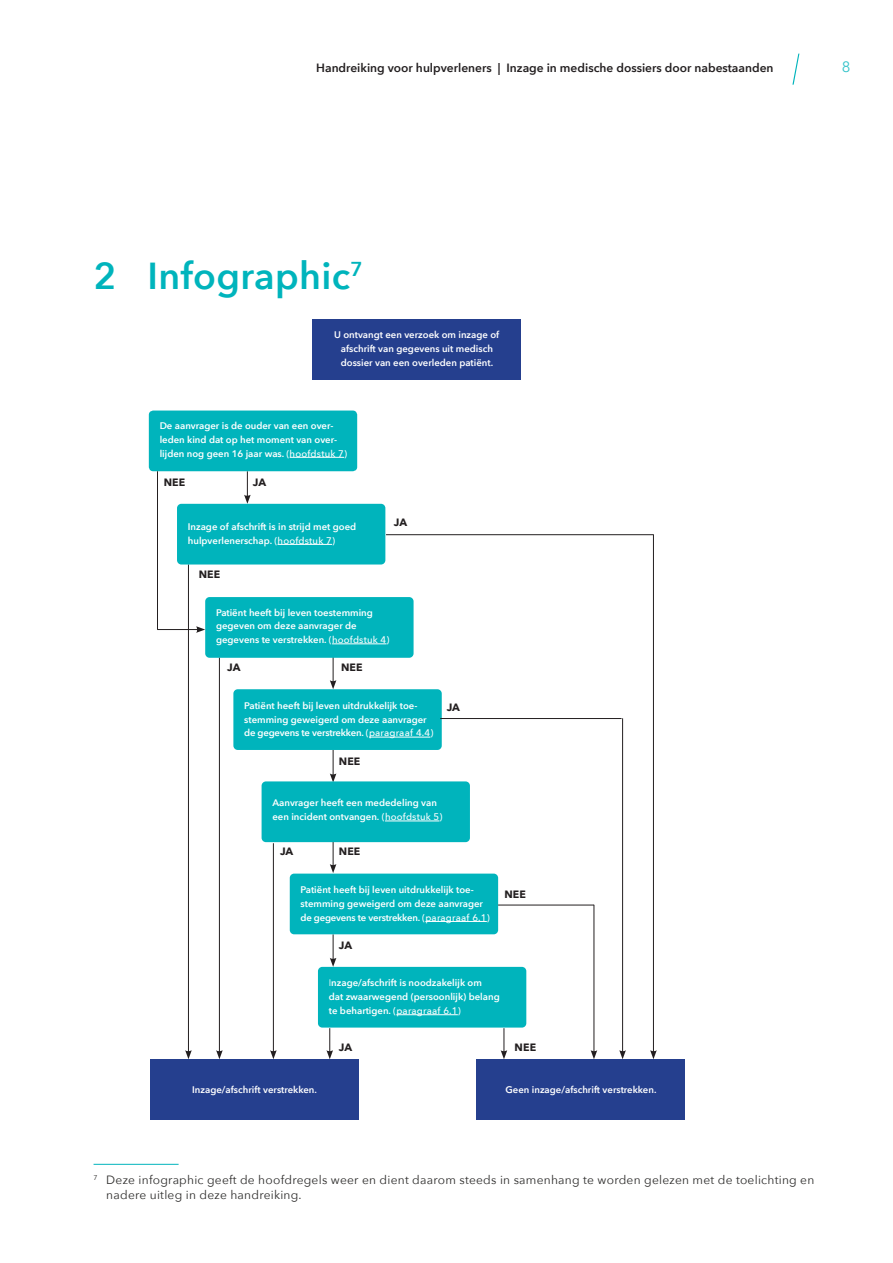
<style>
.page{position:relative;width:893px;height:1263px;background:#fff}
.page>*{position:absolute;margin:0;border:0;box-sizing:border-box;transform-origin:0 0}
.plat_KNMG{font:600 37.5px "Avenir Next";letter-spacing:.01em;color:#00b4bc}
.t1{font:15px "Avenir Next";color:#33c3c9}
.voetnoot{font:12px/15px "Avenir Next";letter-spacing:.02em;color:#2e2d2c}
.t2{font:600 12px "Avenir Next";color:#231f20}
.plat_KNMG-2{font:700 10.65px "Avenir Next";letter-spacing:.01em;color:#231f20}
.plat_KNMG-3{font:600 9.6px/13.8px "Avenir Next";color:#fff}
.plat_KNMG-4{font:600 9.6px "Avenir Next";letter-spacing:-.02em;color:#fff}
.plat_KNMG-5{font:500 9.6px "Avenir Next";letter-spacing:.02em;color:#fff}
.s1{font-weight:500}
.s2{font-weight:400}
.s3{font-weight:600}
</style>
<div class="page">
<svg style="left:792px;top:54px;width:7px;height:31px"></svg>
<hr style="left:188px;top:564px;width:1px;height:488px;background:#231f20">
<svg style="left:185px;top:1050px;width:7px;height:9px"></svg>
<svg style="left:244px;top:471px;width:7px;height:33px"></svg>
<svg style="left:330px;top:658px;width:6px;height:31px"></svg>
<svg style="left:330px;top:750px;width:6px;height:31px"></svg>
<svg style="left:330px;top:842px;width:6px;height:31px"></svg>
<svg style="left:330px;top:934px;width:6px;height:33px"></svg>
<div style="left:313px;top:319px;width:208px;height:61px;background:#253f8e"></div>
<div style="left:477px;top:1059px;width:208px;height:61px;background:#253f8e"></div>
<div style="left:150px;top:1059px;width:209px;height:61px;background:#253f8e"></div>
<div style="left:149px;top:410px;width:208px;height:61px;background:#00b4bc;border-radius:4px"></div>
<hr style="left:290px;top:457px;width:54px;height:1px;background:#fff">
<div style="left:205px;top:597px;width:209px;height:61px;background:#00b4bc;border-radius:4px"></div>
<hr style="left:332px;top:644px;width:54px;height:1px;background:#fff">
<div style="left:233px;top:689px;width:209px;height:61px;background:#00b4bc;border-radius:4px"></div>
<hr style="left:369px;top:737px;width:61px;height:1px;background:#fff">
<div style="left:290px;top:874px;width:208px;height:60px;background:#00b4bc;border-radius:4px"></div>
<hr style="left:425px;top:921px;width:62px;height:1px;background:#fff">
<div style="left:318px;top:967px;width:208px;height:60px;background:#00b4bc;border-radius:4px"></div>
<hr style="left:396px;top:1014px;width:62px;height:1px;background:#fff">
<div style="left:177px;top:504px;width:208px;height:60px;background:#00b4bc;border-radius:4px"></div>
<hr style="left:278px;top:544px;width:54px;height:1px;background:#fff">
<div style="left:262px;top:781px;width:208px;height:61px;background:#00b4bc;border-radius:4px"></div>
<hr style="left:385px;top:821px;width:54px;height:1px;background:#fff">
<hr style="left:219px;top:658px;width:1px;height:394px;background:#231f20">
<svg style="left:216px;top:1050px;width:7px;height:9px"></svg>
<hr style="left:273px;top:843px;width:1px;height:209px;background:#231f20">
<svg style="left:270px;top:1050px;width:7px;height:9px"></svg>
<svg style="left:326px;top:1028px;width:7px;height:31px"></svg>
<svg style="left:501px;top:1028px;width:6px;height:31px"></svg>
<hr style="left:157px;top:471px;width:1px;height:159px;background:#231f20">
<hr style="left:157px;top:629px;width:42px;height:1px;background:#231f20">
<svg style="left:196px;top:626px;width:9px;height:7px"></svg>
<hr style="left:498px;top:905px;width:96px;height:1px;background:#231f20">
<hr style="left:594px;top:905px;width:1px;height:147px;background:#231f20">
<svg style="left:591px;top:1050px;width:6px;height:9px"></svg>
<hr style="left:440px;top:718px;width:182px;height:1px;background:#231f20">
<hr style="left:622px;top:718px;width:1px;height:334px;background:#231f20">
<svg style="left:619px;top:1050px;width:7px;height:9px"></svg>
<hr style="left:386px;top:534px;width:268px;height:1px;background:#231f20">
<hr style="left:653px;top:534px;width:1px;height:518px;background:#231f20">
<svg style="left:650px;top:1050px;width:7px;height:9px"></svg>
<hr style="left:94px;top:1164px;width:85px;height:1px;background:#00b4bc">
<p class="t2" style="left:316px;top:57px;width:459px">Handreiking voor hulpverleners | Inzage in medische dossiers door nabestaanden</p>
<h2 class="t1" style="left:842px;top:54px;width:10px">8</h2>
<p class="plat_KNMG" style="left:94px;top:243px;width:271px">2 Infographic<sup>7</sup></p>
<p class="plat_KNMG-3" style="left:334px;top:327px;width:167px;text-align:center">U ontvangt een verzoek om inzage of afschrift van gegevens uit medisch dossier van een overleden patiënt.</p>
<p class="plat_KNMG-3" style="left:160px;top:419px;width:175px">De aanvrager is de ouder van een over-</p>
<p class="plat_KNMG-3" style="left:160px;top:432px;width:179px">leden kind dat op het moment van over-</p>
<p class="plat_KNMG-3" style="left:160px;top:446px;width:189px">lijden nog geen 16 jaar was. <span class="s1">(hoofdstuk 7)</span></p>
<p class="plat_KNMG-2" style="left:164px;top:473px;width:23px">NEE</p>
<p class="plat_KNMG-2" style="left:253px;top:473px;width:15px">JA</p>
<p class="plat_KNMG-3" style="left:188px;top:519px;width:170px">Inzage of afschrift is in strijd met goed hulpverlenerschap. <span class="s1">(hoofdstuk 7)</span></p>
<p class="plat_KNMG-2" style="left:199px;top:565px;width:23px">NEE</p>
<p class="plat_KNMG-2" style="left:394px;top:513px;width:15px">JA</p>
<p class="plat_KNMG-3" style="left:216px;top:605px;width:175px">Patiënt heeft bij leven toestemming gegeven om deze aanvrager de gegevens te verstrekken. <span class="s1">(hoofdstuk 4)</span></p>
<p class="plat_KNMG-2" style="left:227px;top:658px;width:15px">JA</p>
<p class="plat_KNMG-2" style="left:341px;top:658px;width:23px">NEE</p>
<p class="plat_KNMG-3" style="left:244px;top:698px;width:175px">Patiënt heeft bij leven uitdrukkelijk toe-</p>
<p class="plat_KNMG-3" style="left:244px;top:712px;width:184px">stemming geweigerd om deze aanvrager</p>
<p class="plat_KNMG-4" style="left:244px;top:725px;width:191px">de gegevens te verstrekken. <span class="s1">(paragraaf 4.4)</span></p>
<p class="plat_KNMG-2" style="left:339px;top:751px;width:23px">NEE</p>
<p class="plat_KNMG-2" style="left:447px;top:698px;width:15px">JA</p>
<p class="plat_KNMG-3" style="left:272px;top:796px;width:172px">Aanvrager heeft een mededeling van een incident ontvangen. <span class="s1">(hoofdstuk 5)</span></p>
<p class="plat_KNMG-2" style="left:280px;top:842px;width:15px">JA</p>
<p class="plat_KNMG-2" style="left:339px;top:842px;width:23px">NEE</p>
<p class="plat_KNMG-3" style="left:301px;top:883px;width:175px">Patiënt heeft bij leven uitdrukkelijk toe-</p>
<p class="plat_KNMG-3" style="left:301px;top:896px;width:184px">stemming geweigerd om deze aanvrager</p>
<p class="plat_KNMG-4" style="left:301px;top:909px;width:191px">de gegevens te verstrekken. <span class="s1">(paragraaf 6.1)</span></p>
<p class="plat_KNMG-2" style="left:339px;top:936px;width:15px">JA</p>
<p class="plat_KNMG-2" style="left:504px;top:885px;width:23px">NEE</p>
<p class="plat_KNMG-3" style="left:329px;top:976px;width:155px"><span class="s2">I</span>nzage/afschrift is noodzakelijk om</p>
<p class="plat_KNMG-3" style="left:329px;top:990px;width:172px">dat zwaarwegend (persoonlijk) belang</p>
<p class="plat_KNMG-5" style="left:329px;top:1002px;width:134px"><span class="s3">te behartigen.</span> (paragraaf 6.1)</p>
<p class="plat_KNMG-2" style="left:339px;top:1038px;width:15px">JA</p>
<p class="plat_KNMG-2" style="left:515px;top:1038px;width:23px">NEE</p>
<p class="plat_KNMG-3" style="left:192px;top:1082px;width:126px">Inzage/afschrift verstrekken.</p>
<p class="plat_KNMG-3" style="left:506px;top:1082px;width:152px">Geen inzage/afschrift verstrekken.</p>
<p class="voetnoot" style="left:106px;top:1171px;width:710px;text-indent:-13px"><sup>7</sup> Deze infographic geeft de hoofdregels weer en dient daarom steeds in samenhang te worden gelezen met de toelichting en nadere uitleg in deze handreiking.</p>
</div>
